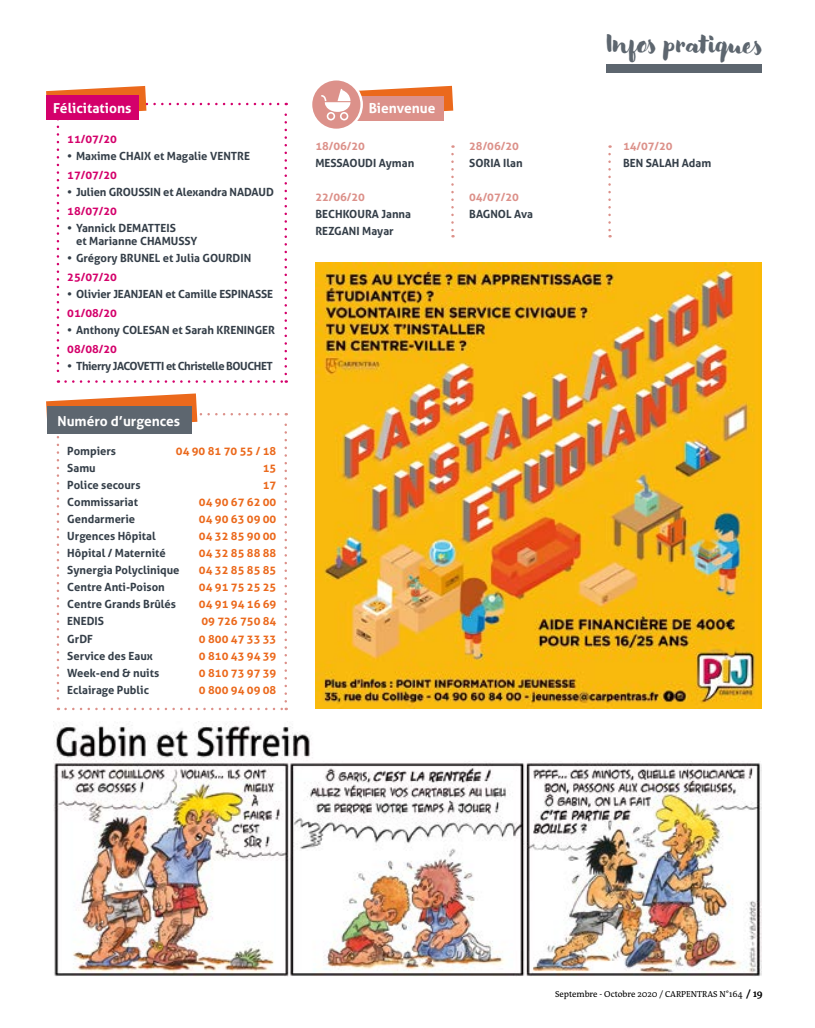
<style>
.page{position:relative;width:815px;height:1028px;background:#fff}
.page>*{position:absolute;margin:0;border:0;box-sizing:border-box;transform-origin:0 0}
.t1{font:22.5px "Modern Love";color:#5d666f}
.t2{font:700 13.75px "Aller";color:#fff}
.t3{font:700 11.25px/13.5px "Aller";color:#343e48}
.t4{font:700 11.25px "Aller";color:#eb691c}
.t5{font:700 11.25px "Aller";color:#d4006b}
.t6{font:700 11.25px "Aller";color:#dc918a}
.t7{font:700 11.25px "Aller";letter-spacing:-.04em;color:#343e48}
.t8{font:8.75px "Qua Text";color:#000}
.s1{font-weight:700;font-size:10px}
</style>
<div class="page">
<div style="left:607px;top:64px;width:155px;height:9px;background:#5d666f"></div>
<img style="left:53px;top:721px;width:709px;height:255px">
<svg style="left:608px;top:154px;width:3px;height:83px"></svg>
<svg style="left:46px;top:393px;width:241px;height:317px"></svg>
<svg style="left:46px;top:86px;width:241px;height:297px"></svg>
<div style="left:47px;top:95px;width:92px;height:25px;background:#d4006b"></div>
<div style="left:47px;top:406px;width:144px;height:27px;background:#5d666f"></div>
<div style="left:347px;top:96px;width:97px;height:25px;background:#dc918a"></div>
<svg style="left:451px;top:154px;width:3px;height:83px"></svg>
<svg style="left:311px;top:79px;width:51px;height:51px"></svg>
<div style="left:310px;top:78px;width:53px;height:53px;border:2px solid #fff;border-radius:50%"></div>
<svg style="left:321px;top:86px;width:132px;height:34px"></svg>
<img style="left:315px;top:262px;width:447px;height:447px">
<p class="t2" style="left:53px;top:100px;width:80px">Félicitations</p>
<p class="t5" style="left:67px;top:132px;width:51px">11/07/20</p>
<p class="t3" style="left:67px;top:149px;width:184px">• Maxime CHAIX et Magalie VENTRE</p>
<p class="t5" style="left:67px;top:168px;width:51px">17/07/20</p>
<p class="t3" style="left:67px;top:185px;width:208px">• Julien GROUSSIN et Alexandra NADAUD</p>
<p class="t5" style="left:67px;top:204px;width:51px">18/07/20</p>
<p class="t3" style="left:76px;top:221px;width:123px;text-indent:-9px">• Yannick DEMATTEIS<br>et Marianne CHAMUSSY</p>
<p class="t3" style="left:67px;top:251px;width:185px">• Grégory BRUNEL et Julia GOURDIN</p>
<p class="t5" style="left:67px;top:270px;width:51px">25/07/20</p>
<p class="t3" style="left:67px;top:287px;width:207px">• Olivier JEANJEAN et Camille ESPINASSE</p>
<p class="t5" style="left:67px;top:306px;width:51px">01/08/20</p>
<p class="t3" style="left:67px;top:323px;width:209px">• Anthony COLESAN et Sarah KRENINGER</p>
<p class="t5" style="left:67px;top:342px;width:51px">08/08/20</p>
<p class="t7" style="left:67px;top:359px;width:207px">• Thierry JACOVETTI et Christelle BOUCHET</p>
<p class="t2" style="left:58px;top:413px;width:124px">Numéro d’urgences</p>
<p class="t3" style="left:67px;top:444px;width:50px">Pompiers</p>
<p class="t4" style="left:176px;top:444px;width:102px">04 90 81 70 55 / 18</p>
<p class="t3" style="left:67px;top:461px;width:30px">Samu</p>
<p class="t4" style="left:263px;top:461px;width:15px">15</p>
<p class="t3" style="left:67px;top:478px;width:75px">Police secours</p>
<p class="t4" style="left:263px;top:478px;width:15px">17</p>
<p class="t3" style="left:67px;top:495px;width:72px">Commissariat</p>
<p class="t4" style="left:199px;top:495px;width:79px">04 90 67 62 00</p>
<p class="t3" style="left:67px;top:512px;width:69px">Gendarmerie</p>
<p class="t4" style="left:199px;top:512px;width:79px">04 90 63 09 00</p>
<p class="t3" style="left:67px;top:529px;width:90px">Urgences Hôpital</p>
<p class="t4" style="left:199px;top:529px;width:79px">04 32 85 90 00</p>
<p class="t3" style="left:67px;top:546px;width:100px">Hôpital / Maternité</p>
<p class="t4" style="left:199px;top:546px;width:79px">04 32 85 88 88</p>
<p class="t3" style="left:67px;top:563px;width:114px">Synergia Polyclinique</p>
<p class="t4" style="left:199px;top:563px;width:79px">04 32 85 85 85</p>
<p class="t3" style="left:67px;top:580px;width:99px">Centre Anti-Poison</p>
<p class="t4" style="left:199px;top:580px;width:79px">04 91 75 25 25</p>
<p class="t3" style="left:67px;top:597px;width:110px">Centre Grands Brûlés</p>
<p class="t4" style="left:199px;top:597px;width:79px">04 91 94 16 69</p>
<p class="t3" style="left:67px;top:614px;width:38px">ENEDIS</p>
<p class="t4" style="left:201px;top:614px;width:76px">09 726 750 84</p>
<p class="t3" style="left:67px;top:631px;width:27px">GrDF</p>
<p class="t4" style="left:199px;top:631px;width:79px">0 800 47 33 33</p>
<p class="t3" style="left:67px;top:648px;width:87px">Service des Eaux</p>
<p class="t4" style="left:199px;top:648px;width:79px">0 810 43 94 39</p>
<p class="t3" style="left:67px;top:666px;width:93px">Week-end &amp; nuits</p>
<p class="t4" style="left:199px;top:665px;width:79px">0 810 73 97 39</p>
<p class="t3" style="left:67px;top:683px;width:83px">Eclairage Public</p>
<p class="t4" style="left:199px;top:682px;width:79px">0 800 94 09 08</p>
<p class="t2" style="left:369px;top:100px;width:68px">Bienvenue</p>
<p class="t6" style="left:315px;top:139px;width:51px">18/06/20</p>
<p class="t3" style="left:315px;top:156px;width:100px">MESSAOUDI Ayman</p>
<p class="t6" style="left:315px;top:190px;width:51px">22/06/20</p>
<p class="t3" style="left:315px;top:206px;width:97px;line-height:17px">BECHKOURA Janna<br>REZGANI Mayar</p>
<p class="t6" style="left:469px;top:139px;width:51px">28/06/20</p>
<p class="t3" style="left:469px;top:156px;width:55px">SORIA Ilan</p>
<p class="t6" style="left:469px;top:190px;width:51px">04/07/20</p>
<p class="t3" style="left:469px;top:207px;width:65px">BAGNOL Ava</p>
<h1 class="t1" style="left:606px;top:31px;width:159px">Infos pratiques</h1>
<p class="t6" style="left:623px;top:139px;width:51px">14/07/20</p>
<p class="t3" style="left:623px;top:156px;width:90px">BEN SALAH Adam</p>
<p class="t8" style="left:555px;top:988px;width:209px">Septembre - Octobre 2020 / CARPENTRAS N°164 <span class="s1">/ 19</span></p>
</div>
